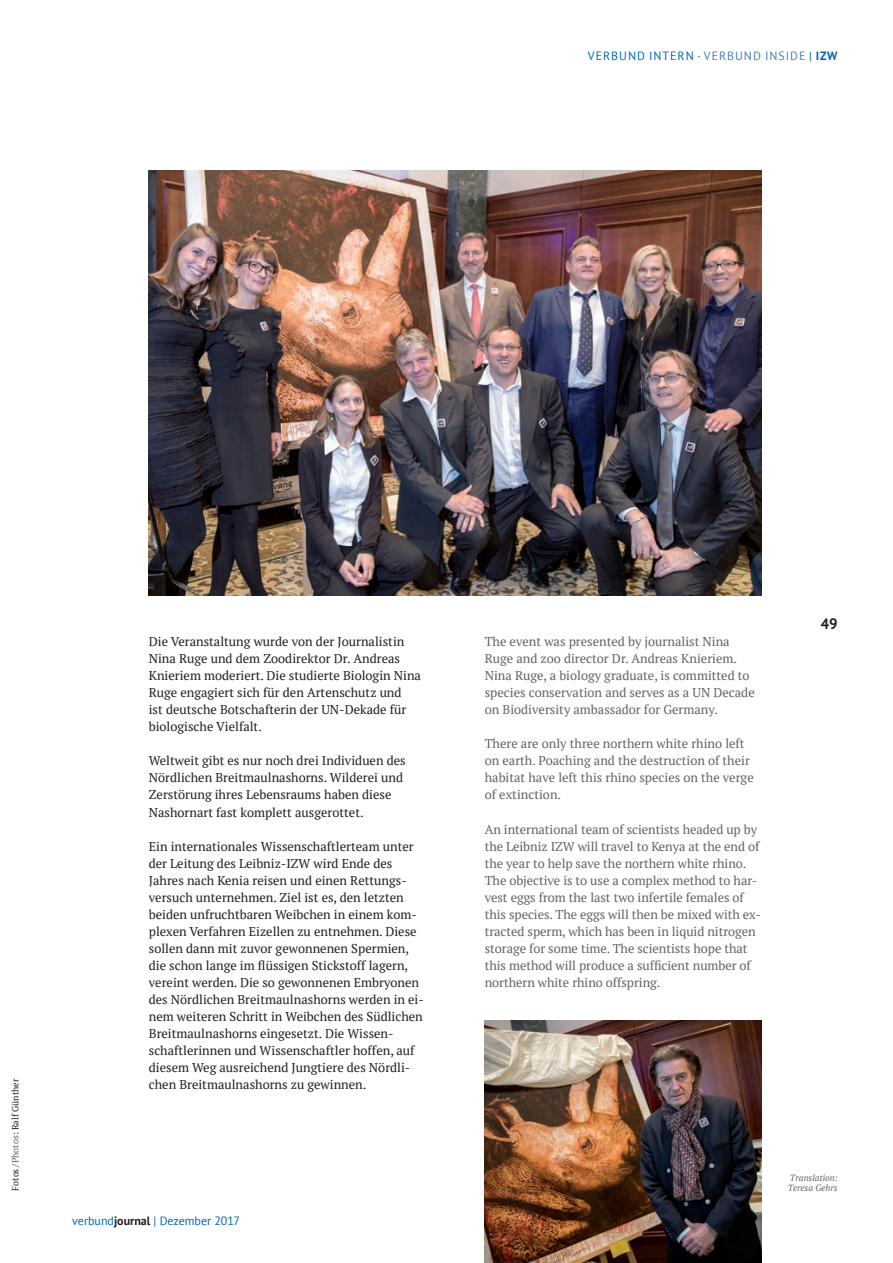
<style>
.page{position:relative;width:893px;height:1263px;background:#fff}
.page>*{position:absolute;margin:0;border:0;box-sizing:border-box;transform-origin:0 0}
.t1{font:700 15px "PT Sans";color:#231f20}
.t2{font:12.75px/17px "PT Serif";color:#231f20}
.t3{font:12.75px/17px "PT Serif";letter-spacing:-.005em;color:#636366}
.t4{font:12px "PT Sans";letter-spacing:.08em;color:#0166b3}
.t5{font:12px "PT Sans";color:#0166b3}
.t6{font:9px "PT Serif";color:#231f20}
.t7{font:italic 9px/9.9px "PT Serif";color:#636366}
.s1{color:#437ec1}
.s2{font-weight:700}
.s3{color:#636366}
.s4{font-weight:700;color:#231f20}
</style>
<div class="page">
<img style="left:149px;top:170px;width:612px;height:425px">
<img style="left:485px;top:1020px;width:276px;height:243px">
<p class="t4" style="left:588px;top:48px;width:251px">VERBUND INTERN · <span class="s1">VERBUND INSIDE</span> | <span class="s2">IZW</span></p>
<p class="t6" style="left:9px;top:1191px;width:113px;rotate:-90deg">Fotos /<span class="s3">Photos</span>: Ralf Günther</p>
<p class="t2" style="left:149px;top:633px;width:274px">Die Veranstaltung wurde von der Journalistin Nina Ruge und dem Zoodirektor Dr. Andreas Knieriem moderiert. Die studierte Biologin Nina Ruge engagiert sich für den Artenschutz und<br>ist deutsche Botschafterin der UN-Dekade für biologische Vielfalt.</p>
<p class="t2" style="left:149px;top:752px;width:258px">Weltweit gibt es nur noch drei Individuen des Nördlichen Breitmaulnashorns. Wilderei und Zerstörung ihres Lebensraums haben diese Nashornart fast komplett ausgerottet.</p>
<p class="t2" style="left:149px;top:837px;width:277px">Ein internationales Wissenschaftlerteam unter der Leitung des Leibniz-IZW wird Ende des Jahres nach Kenia reisen und einen Rettungs&shy;versuch unternehmen. Ziel ist es, den letzten beiden unfruchtbaren Weibchen in einem kom&shy;plexen Verfahren Eizellen zu entnehmen. Diese sollen dann mit zuvor gewonnenen Spermien, die schon lange im flüssigen Stickstoff lagern, vereint werden. Die so gewonnenen Embryonen des Nördlichen Breitmaulnashorns werden in ei&shy;nem weiteren Schritt in Weibchen des Südlichen Breitmaulnashorns eingesetzt. Die Wissen&shy;schaftlerinnen und Wissenschaftler hoffen, auf diesem Weg ausreichend Jungtiere des Nördli&shy;chen Breitmaulnashorns zu gewinnen.</p>
<p class="t5" style="left:72px;top:1213px;width:169px">verbund<span class="s4">journal</span> | Dezember 2017</p>
<p class="t3" style="left:485px;top:633px;width:271px">The event was presented by journalist Nina Ruge and zoo director Dr. Andreas Knieriem.<br>Nina Ruge, a biology graduate, is committed to species conservation and serves as a UN Decade on Biodiversity ambassador for Germany.</p>
<p class="t3" style="left:485px;top:735px;width:270px">There are only three northern white rhino left on earth. Poaching and the destruction of their habitat have left this rhino species on the verge of extinction.</p>
<p class="t3" style="left:485px;top:820px;width:278px">An international team of scientists headed up by the Leibniz IZW will travel to Kenya at the end of the year to help save the northern white rhino.<br>The objective is to use a complex method to har&shy;vest eggs from the last two infertile females of this species. The eggs will then be mixed with ex&shy;tracted sperm, which has been in liquid nitrogen storage for some time. The scientists hope that this method will produce a sufficient number of northern white rhino offspring.</p>
<p class="t1" style="left:821px;top:614px;width:19px">49</p>
<p class="t7" style="left:788px;top:1172px;width:51px">Translation:<br>Teresa Gehrs</p>
</div>
